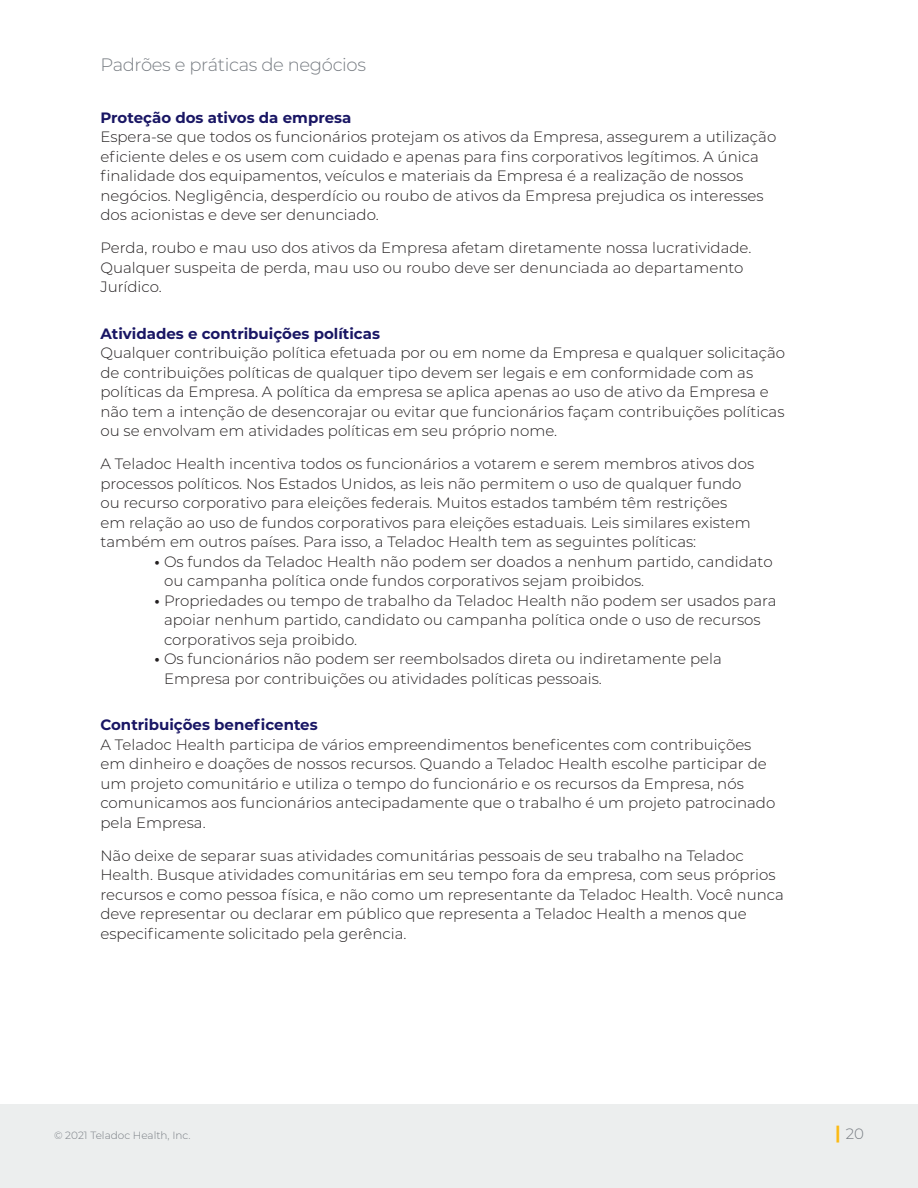
<style>
.page{position:relative;width:918px;height:1188px;background:#fff}
.page>*{position:absolute;margin:0;border:0;box-sizing:border-box;transform-origin:0 0}
.t1{font:300 18px "Montserrat";letter-spacing:-.02em;color:#787d83}
.t2{font:300 15px/19.5px "Montserrat";color:#231f20}
.t3{font:700 15px "Montserrat";color:#191664}
.t4{font:300 15px "Montserrat";color:#787d83}
.t5{font:300 10.5px "Montserrat";color:#787d83}
.s1{font-weight:700}
.s2{font-weight:700;font-size:18px;color:#fcba13}
</style>
<div class="page">
<div style="left:0;top:1104px;width:918px;height:84px;background:#eceeee"></div>
<p class="t1" style="left:100px;top:53px;width:267px">Padrões e práticas de negócios</p>
<p class="t3" style="left:100px;top:106px;width:252px">Proteção dos ativos da empresa</p>
<p class="t2" style="left:100px;top:126px;width:677px">Espera-se que todos os funcionários protejam os ativos da Empresa, assegurem a utilização eficiente deles e os usem com cuidado e apenas para fins corporativos legítimos. A única finalidade dos equipamentos, veículos e materiais da Empresa é a realização de nossos negócios. Negligência, desperdício ou roubo de ativos da Empresa prejudica os interesses dos acionistas e deve ser denunciado.</p>
<p class="t2" style="left:100px;top:237px;width:653px">Perda, roubo e mau uso dos ativos da Empresa afetam diretamente nossa lucratividade.</p>
<p class="t2" style="left:100px;top:257px;width:645px">Qualquer suspeita de perda, mau uso ou roubo deve ser denunciada ao departamento<br>Jurídico.</p>
<p class="t3" style="left:100px;top:322px;width:281px">Atividades e contribuições políticas</p>
<p class="t2" style="left:100px;top:342px;width:686px">Qualquer contribuição política efetuada por ou em nome da Empresa e qualquer solicitação de contribuições políticas de qualquer tipo devem ser legais e em conformidade com as políticas da Empresa. A política da empresa se aplica apenas ao uso de ativo da Empresa e não tem a intenção de desencorajar ou evitar que funcionários façam contribuições políticas ou se envolvam em atividades políticas em seu próprio nome.</p>
<p class="t2" style="left:100px;top:453px;width:655px">A Teladoc Health incentiva todos os funcionários a votarem e serem membros ativos dos processos políticos. Nos Estados Unidos, as leis não permitem o uso de qualquer fundo ou recurso corporativo para eleições federais. Muitos estados também têm restrições em relação ao uso de fundos corporativos para eleições estaduais. Leis similares existem também em outros países. Para isso, a Teladoc Health tem as seguintes políticas:</p>
<p class="t2" style="left:164px;top:551px;width:610px;text-indent:-10px"><span class="s1">•</span> Os fundos da Teladoc Health não podem ser doados a nenhum partido, candidato ou campanha política onde fundos corporativos sejam proibidos.</p>
<p class="t2" style="left:164px;top:590px;width:614px;text-indent:-10px"><span class="s1">•</span> Propriedades ou tempo de trabalho da Teladoc Health não podem ser usados para apoiar nenhum partido, candidato ou campanha política onde o uso de recursos corporativos seja proibido.</p>
<p class="t2" style="left:164px;top:648px;width:559px;text-indent:-10px"><span class="s1">•</span> Os funcionários não podem ser reembolsados direta ou indiretamente pela<br>Empresa por contribuições ou atividades políticas pessoais.</p>
<p class="t3" style="left:100px;top:714px;width:219px">Contribuições beneficentes</p>
<p class="t2" style="left:100px;top:734px;width:676px">A Teladoc Health participa de vários empreendimentos beneficentes com contribuições em dinheiro e doações de nossos recursos. Quando a Teladoc Health escolhe participar de um projeto comunitário e utiliza o tempo do funcionário e os recursos da Empresa, nós comunicamos aos funcionários antecipadamente que o trabalho é um projeto patrocinado pela Empresa.</p>
<p class="t2" style="left:100px;top:845px;width:685px">Não deixe de separar suas atividades comunitárias pessoais de seu trabalho na Teladoc Health. Busque atividades comunitárias em seu tempo fora da empresa, com seus próprios recursos e como pessoa física, e não como um representante da Teladoc Health. Você nunca deve representar ou declarar em público que representa a Teladoc Health a menos que especificamente solicitado pela gerência.</p>
<p class="t5" style="left:54px;top:1128px;width:138px">© 2021 Teladoc Health, Inc.</p>
<p class="t4" style="left:835px;top:1123px;width:30px"><span class="s2">|</span> 20</p>
</div>
